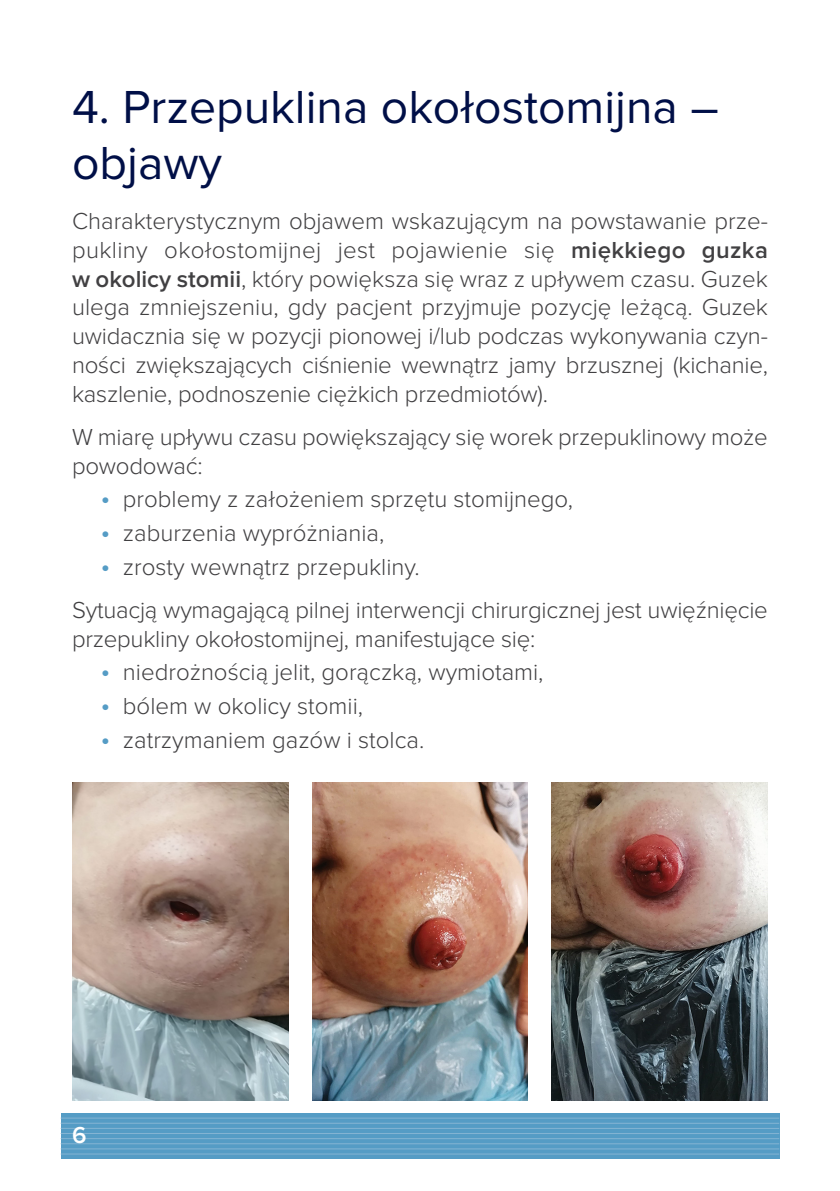
<style>
.page{position:relative;width:840px;height:1191px;background:#fff}
.page>*{position:absolute;margin:0;border:0;box-sizing:border-box;transform-origin:0 0}
.t1{font:48px/56px "Proxima Nova";color:#000f47}
.t2{font:300 24px/28.8px "Proxima Nova";letter-spacing:-.01em;color:#414042}
.t3{font:600 24px "Proxima Nova";color:#fff}
.s1{font-weight:600}
.s2{font-size:28px;color:#559cc5}
</style>
<div class="page">
<div style="left:61px;top:1113px;width:717px;height:45px;background:#559cc5"></div>
<hr style="left:61px;top:1117px;width:717px;height:1px;background:#84b4d3">
<hr style="left:61px;top:1122px;width:717px;height:1px;background:#84b4d3">
<hr style="left:61px;top:1127px;width:717px;height:2px;background:#84b4d3">
<hr style="left:61px;top:1133px;width:717px;height:1px;background:#84b4d3">
<hr style="left:61px;top:1138px;width:717px;height:1px;background:#84b4d3">
<hr style="left:61px;top:1143px;width:717px;height:1px;background:#84b4d3">
<hr style="left:61px;top:1148px;width:717px;height:1px;background:#84b4d3">
<hr style="left:61px;top:1153px;width:717px;height:1px;background:#84b4d3">
<img style="left:72px;top:782px;width:216px;height:318px">
<img style="left:312px;top:782px;width:215px;height:318px">
<img style="left:551px;top:782px;width:216px;height:318px">
<p class="t1" style="left:72px;top:81px;width:648px">4. Przepuklina okołostomijna – objawy</p>
<p class="t2" style="left:72px;top:208px;width:697px;text-align:justify">Charakterystycznym objawem wskazującym na powstawanie prze&shy;pukliny okołostomijnej jest pojawienie się <span class="s1">miękkiego guzka w okolicy stomii</span>, który powiększa się wraz z upływem czasu. Guzek ulega zmniejszeniu, gdy pacjent przyjmuje pozycję leżącą. Guzek uwidacznia się w pozycji pionowej i/lub podczas wykonywania czyn&shy;ności zwiększających ciśnienie wewnątrz jamy brzusznej (kichanie, kaszlenie, podnoszenie ciężkich przedmiotów).</p>
<p class="t2" style="left:72px;top:424px;width:696px">W miarę upływu czasu powiększający się worek przepuklinowy może powodować:</p>
<p class="t2" style="left:100px;top:486px;width:474px"><span class="s2">•</span> problemy z założeniem sprzętu stomijnego,</p>
<p class="t2" style="left:100px;top:520px;width:285px"><span class="s2">•</span> zaburzenia wypróżniania,</p>
<p class="t2" style="left:100px;top:553px;width:321px"><span class="s2">•</span> zrosty wewnątrz przepukliny.</p>
<p class="t2" style="left:72px;top:596px;width:697px">Sytuacją wymagającą pilnej interwencji chirurgicznej jest uwięźnięcie przepukliny okołostomijnej, manifestujące się:</p>
<p class="t2" style="left:100px;top:659px;width:444px"><span class="s2">•</span> niedrożnością jelit, gorączką, wymiotami,</p>
<p class="t2" style="left:100px;top:692px;width:264px"><span class="s2">•</span> bólem w okolicy stomii,</p>
<p class="t2" style="left:100px;top:726px;width:325px"><span class="s2">•</span> zatrzymaniem gazów i stolca.</p>
<p class="t3" style="left:72px;top:1123px;width:16px">6</p>
</div>
